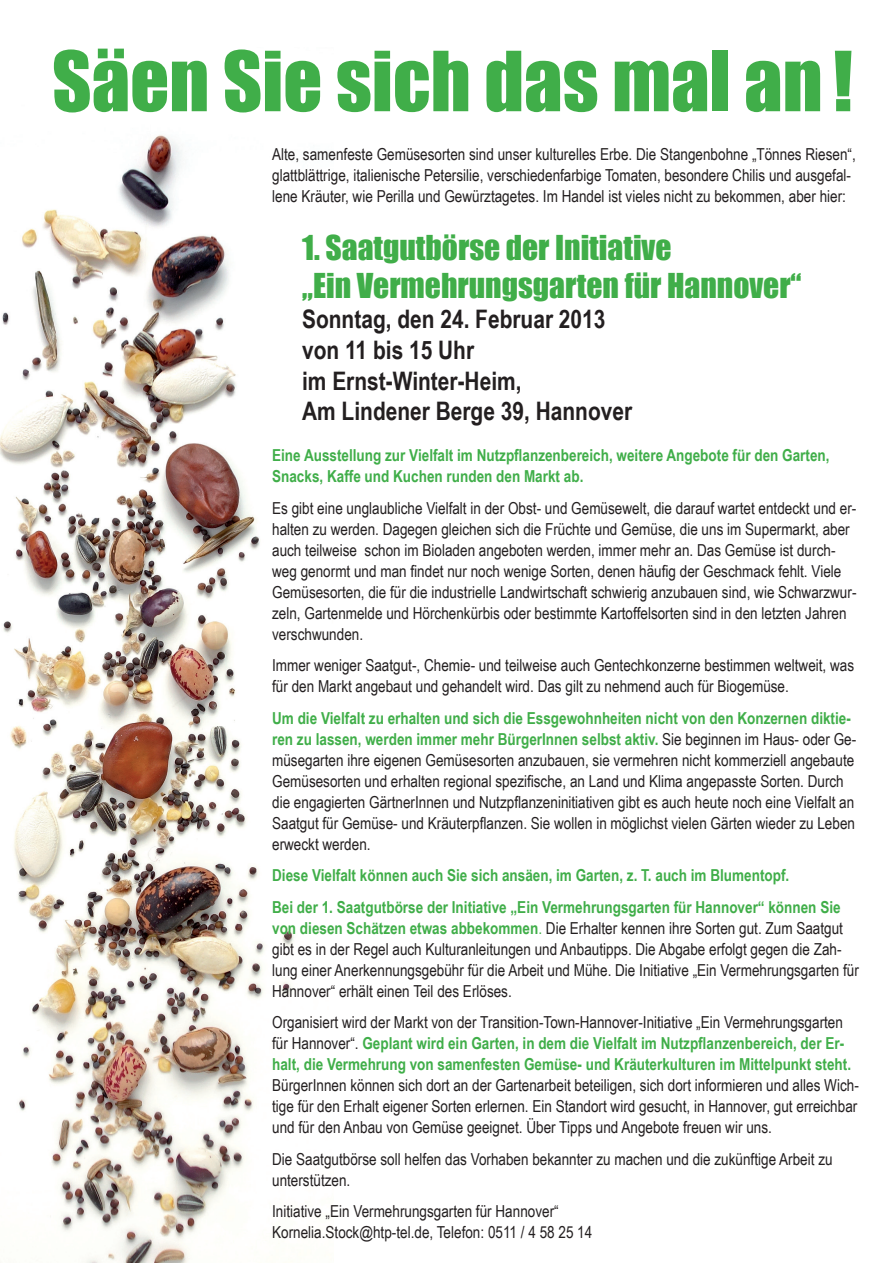
<style>
.page{position:relative;width:893px;height:1263px;background:#fff}
.page>*{position:absolute;margin:0;border:0;box-sizing:border-box;transform-origin:0 0}
.t1{font:76.5px "Impact";color:#40ae49}
.t2{font:31.5px/37.8px "Impact";color:#40ae49}
.t3{font:700 25.5px/30.6px "Arial Narrow";color:#231f20}
.t4{font:16.5px/21px "Arial Narrow";color:#231f20}
.t5{font:700 16.5px/21px "Arial Narrow";color:#40ae49}
.s1{font-weight:700;color:#40ae49}
.s2{color:#40ae49}
.s3{font-weight:400;color:#231f20}
</style>
<div class="page">
<img style="left:0;top:135px;width:294px;height:1128px">
<h1 class="t1" style="left:52px;top:22px;width:802px">Säen Sie sich das mal an!</h1>
<p class="t4" style="left:272px;top:143px;width:585px">Alte, samenfeste Gemüsesorten sind unser kulturelles Erbe. Die Stangenbohne „Tönnes Riesen“, glattblättrige, italienische Petersilie, verschiedenfarbige Tomaten, besondere Chilis und ausgefal&shy;lene Kräuter, wie Perilla und Gewürztagetes. Im Handel ist vieles nicht zu bekommen, aber hier:</p>
<h2 class="t2" style="left:302px;top:228px;width:501px">1. Saatgutbörse der Initiative<br>„Ein Vermehrungsgarten für Hannover“</h2>
<h3 class="t3" style="left:302px;top:303px;width:332px">Sonntag, den 24. Februar 2013 von 11 bis 15 Uhr<br>im Ernst-Winter-Heim,<br>Am Lindener Berge 39, Hannover</h3>
<p class="t5" style="left:272px;top:444px;width:559px">Eine Ausstellung zur Vielfalt im Nutzpflanzenbereich, weitere Angebote für den Garten,<br>Snacks, Kaffe und Kuchen runden den Markt ab.</p>
<p class="t4" style="left:272px;top:497px;width:586px">Es gibt eine unglaubliche Vielfalt in der Obst- und Gemüsewelt, die darauf wartet entdeckt und er&shy;halten zu werden. Dagegen gleichen sich die Früchte und Gemüse, die uns im Supermarkt, aber auch teilweise schon im Bioladen angeboten werden, immer mehr an. Das Gemüse ist durch&shy;weg genormt und man findet nur noch wenige Sorten, denen häufig der Geschmack fehlt. Viele Gemüsesorten, die für die industrielle Landwirtschaft schwierig anzubauen sind, wie Schwarzwur&shy;zeln, Gartenmelde und Hörchenkürbis oder bestimmte Kartoffelsorten sind in den letzten Jahren verschwunden.</p>
<p class="t4" style="left:272px;top:654px;width:584px">Immer weniger Saatgut-, Chemie- und teilweise auch Gentechkonzerne bestimmen weltweit, was für den Markt angebaut und gehandelt wird. Das gilt zu nehmend auch für Biogemüse.</p>
<p class="t4" style="left:272px;top:707px;width:586px"><span class="s1">Um die Vielfalt zu erhalten und sich die Essgewohnheiten nicht von den Konzernen diktie&shy;ren zu lassen, werden immer mehr BürgerInnen selbst aktiv.</span> Sie beginnen im Haus- oder Ge&shy;müsegarten ihre eigenen Gemüsesorten anzubauen, sie vermehren nicht kommerziell angebaute Gemüsesorten und erhalten regional spezifische, an Land und Klima angepasste Sorten. Durch die engagierten GärtnerInnen und Nutzpflanzeninitiativen gibt es auch heute noch eine Vielfalt an Saatgut für Gemüse- und Kräuterpflanzen. Sie wollen in möglichst vielen Gärten wieder zu Leben erweckt werden.</p>
<p class="t5" style="left:272px;top:859px;width:570px;line-height:31.5px">Diese Vielfalt können auch Sie sich ansäen, im Garten, z. T. auch im Blumentopf.<br>Bei der 1. Saatgutbörse der Initiative „Ein Vermehrungsgarten für Hannover“ können Sie</p>
<p class="t4" style="left:272px;top:917px;width:588px"><span class="s1">von diesen Schätzen etwas abbekommen</span><span class="s2">.</span> Die Erhalter kennen ihre Sorten gut. Zum Saatgut gibt es in der Regel auch Kulturanleitungen und Anbautipps. Die Abgabe erfolgt gegen die Zah&shy;lung einer Anerkennungsgebühr für die Arbeit und Mühe. Die Initiative „Ein Vermehrungsgarten für Hannover“ erhält einen Teil des Erlöses.</p>
<p class="t5" style="left:272px;top:1011px;width:580px"><span class="s3">Organisiert wird der Markt von der Transition-Town-Hannover-Initiative „Ein Vermehrungsgarten für Hannover“.</span> Geplant wird ein Garten, in dem die Vielfalt im Nutzpflanzenbereich, der Er&shy;halt, die Vermehrung von samenfesten Gemüse- und Kräuterkulturen im Mittelpunkt steht.</p>
<p class="t4" style="left:272px;top:1074px;width:588px;text-align:justify">BürgerInnen können sich dort an der Gartenarbeit beteiligen, sich dort informieren und alles Wich&shy;tige für den Erhalt eigener Sorten erlernen. Ein Standort wird gesucht, in Hannover, gut erreichbar und für den Anbau von Gemüse geeignet. Über Tipps und Angebote freuen wir uns.</p>
<p class="t4" style="left:272px;top:1148px;width:562px">Die Saatgutbörse soll helfen das Vorhaben bekannter zu machen und die zukünftige Arbeit zu unterstützen.</p>
<p class="t4" style="left:272px;top:1200px;width:322px">Initiative „Ein Vermehrungsgarten für Hannover“<br>Kornelia.Stock@htp-tel.de, Telefon: 0511 / 4 58 25 14</p>
</div>
